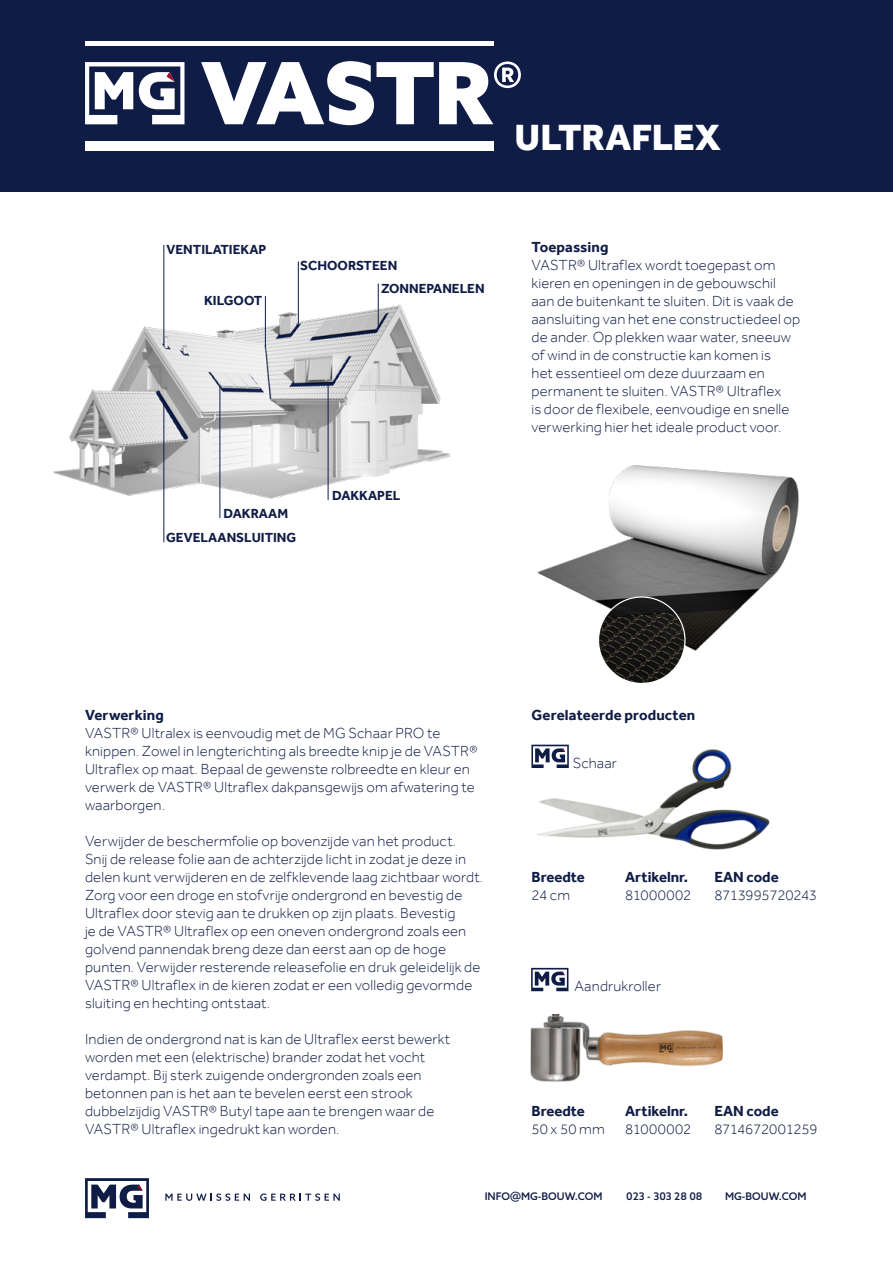
<style>
.page{position:relative;width:893px;height:1263px;background:#fff}
.page>*{position:absolute;margin:0;border:0;box-sizing:border-box;transform-origin:0 0}
.t1{font:800 37.5px "Effra";letter-spacing:-.005em;color:#fff}
.t2{font:300 15px/18px "Effra";letter-spacing:.01em;color:#0f1c45}
.t3{font:700 15px "Effra";color:#0f1c45}
.t4{font:300 15px "Effra";letter-spacing:-.02em;color:#0f1c45}
.t5{font:300 15px "Effra";letter-spacing:.035em;color:#0f1c45}
.t6{font:700 13.5px/22px "Effra";color:#0f1c45}
.t7{font:500 10.5px "Azo Sans";color:#0f1c45}
.s1{font-size:13.5px}
</style>
<div class="page">
<div style="left:0;top:0;width:893px;height:191px;background:#0f1c45"></div>
<img style="left:537px;top:749px;width:233px;height:101px">
<svg style="left:201px;top:61px;width:320px;height:64px"></svg>
<div style="left:85px;top:141px;width:408px;height:9px;background:#fff"></div>
<hr style="left:85px;top:41px;width:408px;height:4px;background:#fff">
<svg style="left:85px;top:62px;width:99px;height:62px"></svg>
<img style="left:53px;top:245px;width:397px;height:295px">
<svg style="left:531px;top:745px;width:38px;height:23px"></svg>
<svg style="left:531px;top:968px;width:37px;height:23px"></svg>
<img style="left:530px;top:1014px;width:192px;height:67px">
<img style="left:537px;top:465px;width:262px;height:186px">
<img style="left:598px;top:597px;width:87px;height:86px;border-radius:43px">
<svg style="left:165px;top:1193px;width:85px;height:8px"></svg>
<svg style="left:260px;top:1193px;width:80px;height:8px"></svg>
<svg style="left:85px;top:1178px;width:64px;height:40px"></svg>
<hr style="left:220px;top:386px;width:1px;height:132px;background:#0f1c45">
<hr style="left:163px;top:245px;width:1px;height:100px;background:#0f1c45">
<hr style="left:265px;top:296px;width:1px;height:51px;background:#0f1c45">
<hr style="left:298px;top:261px;width:1px;height:66px;background:#0f1c45">
<hr style="left:378px;top:284px;width:1px;height:43px;background:#0f1c45">
<hr style="left:328px;top:385px;width:1px;height:115px;background:#0f1c45">
<hr style="left:163px;top:402px;width:1px;height:140px;background:#0f1c45">
<h1 class="t1" style="left:514px;top:115px;width:208px">ULTRAFLEX</h1>
<p class="t6" style="left:167px;top:238px;width:101px">VENTILATIEKAP</p>
<p class="t6" style="left:204px;top:289px;width:60px">KILGOOT</p>
<p class="t6" style="left:381px;top:255px;width:105px;text-indent:-81px">SCHOORSTEEN<br>ZONNEPANELEN</p>
<p class="t6" style="left:224px;top:502px;width:66px">DAKRAAM</p>
<p class="t6" style="left:332px;top:484px;width:70px">DAKKAPEL</p>
<p class="t6" style="left:166px;top:526px;width:132px">GEVELAANSLUITING</p>
<p class="t3" style="left:531px;top:238px;width:79px">Toepassing</p>
<p class="t2" style="left:531px;top:256px;width:270px">VASTR® Ultraflex wordt toegepast om kieren en openingen in de gebouwschil aan de buitenkant te sluiten. Dit is vaak de aansluiting van het ene constructiedeel op de ander. Op plekken waar water, sneeuw of wind in de constructie kan komen is<br>het essentieel om deze duurzaam en permanent te sluiten. VASTR® Ultraflex<br>is door de flexibele, eenvoudige en snelle verwerking hier het ideale product voor.</p>
<p class="t3" style="left:85px;top:706px;width:80px">Verwerking</p>
<p class="t2" style="left:85px;top:724px;width:394px">VASTR® Ultralex is eenvoudig met de MG Schaar PRO te knippen. Zowel in lengterichting als breedte knip je de VASTR® Ultraflex op maat. Bepaal de gewenste rolbreedte en kleur en verwerk de VASTR® Ultraflex dakpansgewijs om afwatering te waarborgen.</p>
<p class="t2" style="left:85px;top:832px;width:400px">Verwijder de beschermfolie op bovenzijde van het product.<br>Snij de release folie aan de achterzijde licht in zodat je deze in delen kunt verwijderen en de zelfklevende laag zichtbaar wordt.<br>Zorg voor een droge en stofvrije ondergrond en bevestig de Ultraflex door stevig aan te drukken op zijn plaats. Bevestig<br>je de VASTR® Ultraflex op een oneven ondergrond zoals een golvend pannendak breng deze dan eerst aan op de hoge punten. Verwijder resterende releasefolie en druk geleidelijk de VASTR® Ultraflex in de kieren zodat er een volledig gevormde sluiting en hechting ontstaat.</p>
<p class="t2" style="left:85px;top:1030px;width:367px">Indien de ondergrond nat is kan de Ultraflex eerst bewerkt worden met een (elektrische) brander zodat het vocht verdampt. Bij sterk zuigende ondergronden zoals een betonnen pan is het aan te bevelen eerst een strook dubbelzijdig VASTR® Butyl tape aan te brengen waar de VASTR® Ultraflex ingedrukt kan worden.</p>
<p class="t3" style="left:531px;top:706px;width:165px">Gerelateerde producten</p>
<p class="t2" style="left:573px;top:754px;width:46px">Schaar</p>
<p class="t3" style="left:531px;top:868px;width:55px">Breedte</p>
<p class="t3" style="left:625px;top:868px;width:64px">Artikelnr.</p>
<p class="t3" style="left:714px;top:868px;width:66px">EAN code</p>
<p class="t2" style="left:531px;top:886px;width:40px">24 cm</p>
<p class="t5" style="left:625px;top:886px;width:68px">81000002</p>
<p class="t4" style="left:714px;top:886px;width:104px">8713995720243</p>
<p class="t2" style="left:575px;top:977px;width:88px">Aandrukroller</p>
<p class="t3" style="left:531px;top:1102px;width:55px">Breedte</p>
<p class="t3" style="left:625px;top:1102px;width:64px">Artikelnr.</p>
<p class="t3" style="left:714px;top:1102px;width:66px">EAN code</p>
<p class="t2" style="left:531px;top:1120px;width:75px">50 x 50 mm</p>
<p class="t5" style="left:625px;top:1120px;width:68px">81000002</p>
<p class="t4" style="left:714px;top:1120px;width:105px">8714672001259</p>
<p class="t7" style="left:485px;top:1190px;width:119px">INFO<span class="s1">@</span>MG-BOUW.COM</p>
<p class="t7" style="left:626px;top:1190px;width:78px">023 - 303 28 08</p>
<p class="t7" style="left:725px;top:1190px;width:83px">MG-BOUW.COM</p>
</div>
